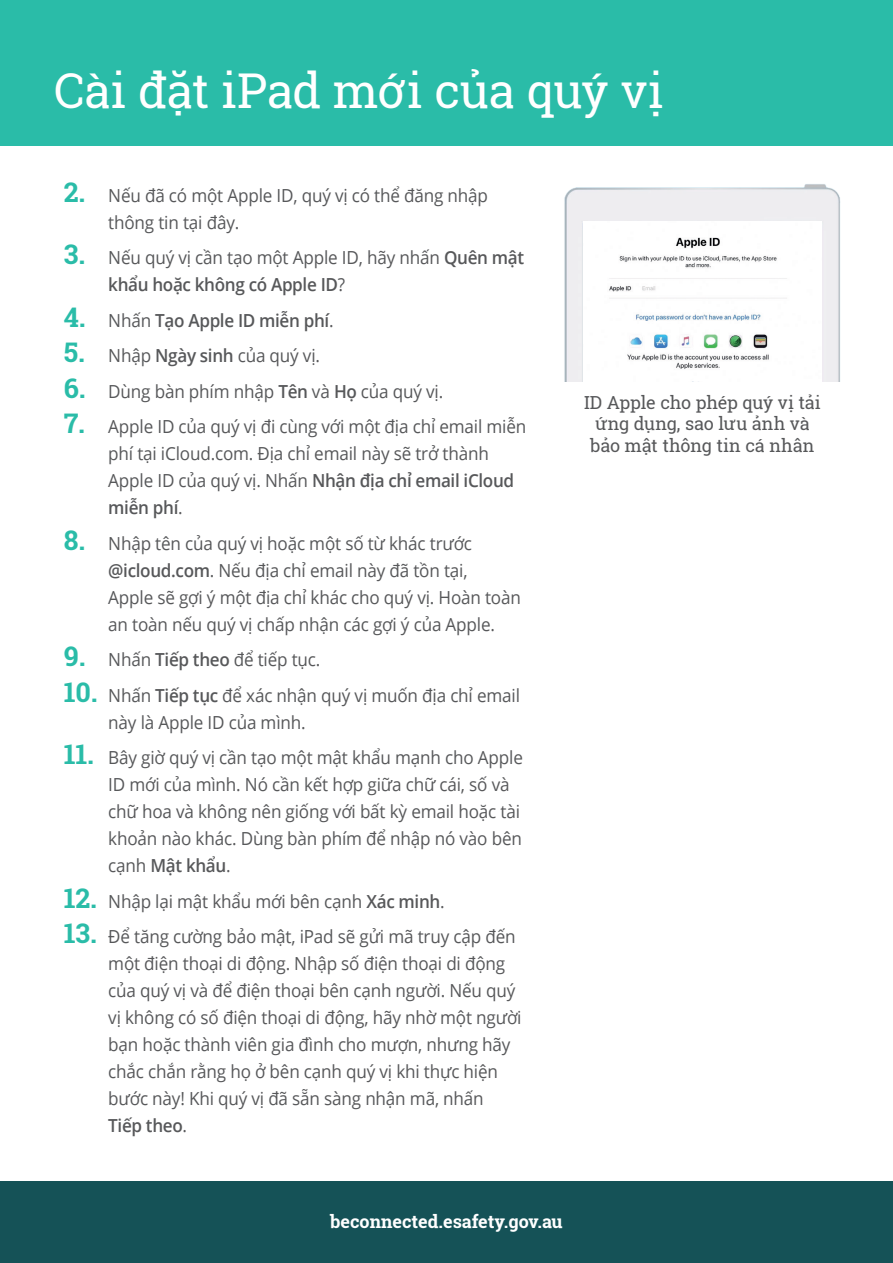
<style>
.page{position:relative;width:893px;height:1263px;background:#fff}
.page>*{position:absolute;margin:0;border:0;box-sizing:border-box;transform-origin:0 0}
.t1{font:48px "Roboto Slab";letter-spacing:-.015em;color:#fff}
.t2{font:18px/27px "Open Sans";letter-spacing:-.01em;color:#57585a;scale:.95 1}
.t3{font:18px/21.6px "Roboto Slab";letter-spacing:-.01em;color:#57585a;text-align:center}
.t4{font:700 18px "Roboto Slab";color:#fff}
.t5{font:600 18px "Open Sans";letter-spacing:-.02em;color:#57585a;scale:.95 1}
.s1{font-family:"Roboto Slab";font-weight:700;font-size:27px;color:#2abca8}
.s2{font-weight:600}
.s3{font-weight:400}
</style>
<div class="page">
<div style="left:0;top:1181px;width:893px;height:82px;background:#155257"></div>
<div style="left:0;top:0;width:893px;height:145px;background:#2abca8"></div>
<img style="left:564px;top:184px;width:277px;height:197px">
<img style="left:583px;top:222px;width:239px;height:159px">
<h1 class="t1" style="left:54px;top:58px;width:611px">Cài đặt iPad mới của quý vị</h1>
<p class="t2" style="left:108px;top:181px;width:401px;text-indent:-44px"><span class="s1">2.</span> Nếu đã có một Apple ID, quý vị có thể đăng nhập thông tin tại đây.</p>
<p class="t2" style="left:108px;top:244px;width:439px;text-indent:-44px"><span class="s1">3.</span> Nếu quý vị cần tạo một Apple ID, hãy nhấn <span class="s2">Quên mật khẩu hoặc không có Apple ID</span>?</p>
<p class="t5" style="left:64px;top:308px;width:285px"><span class="s1">4.</span> <span class="s3">Nhấn</span> Tạo Apple ID miễn phí<span class="s3">.</span></p>
<p class="t2" style="left:64px;top:342px;width:271px"><span class="s1">5.</span> Nhập <span class="s2">Ngày sinh</span> của quý vị.</p>
<p class="t2" style="left:64px;top:377px;width:401px"><span class="s1">6.</span> Dùng bàn phím nhập <span class="s2">Tên</span> và <span class="s2">Họ</span> của quý vị.</p>
<p class="t2" style="left:108px;top:413px;width:442px;text-indent:-44px"><span class="s1">7.</span> Apple ID của quý vị đi cùng với một địa chỉ email miễn phí tại iCloud.com. Địa chỉ email này sẽ trở thành Apple ID của quý vị. Nhấn <span class="s2">Nhận địa chỉ email iCloud miễn phí</span>.</p>
<p class="t2" style="left:108px;top:529px;width:436px;text-indent:-44px"><span class="s1">8.</span> Nhập tên của quý vị hoặc một số từ khác trước <span class="s2">@icloud.com</span>. Nếu địa chỉ email này đã tồn tại,<br>Apple sẽ gợi ý một địa chỉ khác cho quý vị. Hoàn toàn an toàn nếu quý vị chấp nhận các gợi ý của Apple.</p>
<p class="t2" style="left:64px;top:646px;width:271px"><span class="s1">9.</span> Nhấn <span class="s2">Tiếp theo</span> để tiếp tục.</p>
<p class="t2" style="left:108px;top:681px;width:435px;text-indent:-44px"><span class="s1">10.</span> Nhấn <span class="s2">Tiếp tục</span> để xác nhận quý vị muốn địa chỉ email này là Apple ID của mình.</p>
<p class="t2" style="left:108px;top:744px;width:438px;text-indent:-44px"><span class="s1">11.</span> Bây giờ quý vị cần tạo một mật khẩu mạnh cho Apple ID mới của mình. Nó cần kết hợp giữa chữ cái, số và chữ hoa và không nên giống với bất kỳ email hoặc tài khoản nào khác. Dùng bàn phím để nhập nó vào bên cạnh <span class="s2">Mật khẩu</span>.</p>
<p class="t2" style="left:64px;top:887px;width:402px"><span class="s1">12.</span> Nhập lại mật khẩu mới bên cạnh <span class="s2">Xác minh</span>.</p>
<p class="t2" style="left:108px;top:923px;width:437px;text-indent:-44px"><span class="s1">13.</span> Để tăng cường bảo mật, iPad sẽ gửi mã truy cập đến một điện thoại di động. Nhập số điện thoại di động của quý vị và để điện thoại bên cạnh người. Nếu quý vị không có số điện thoại di động, hãy nhờ một người bạn hoặc thành viên gia đình cho mượn, nhưng hãy chắc chắn rằng họ ở bên cạnh quý vị khi thực hiện bước này! Khi quý vị đã sẵn sàng nhận mã, nhấn <span class="s2">Tiếp theo</span>.</p>
<p class="t3" style="left:584px;top:391px;width:238px">ID Apple cho phép quý vị tải ứng dụng, sao lưu ảnh và bảo mật thông tin cá nhân</p>
<p class="t4" style="left:330px;top:1209px;width:234px">beconnected.esafety.gov.au</p>
</div>
